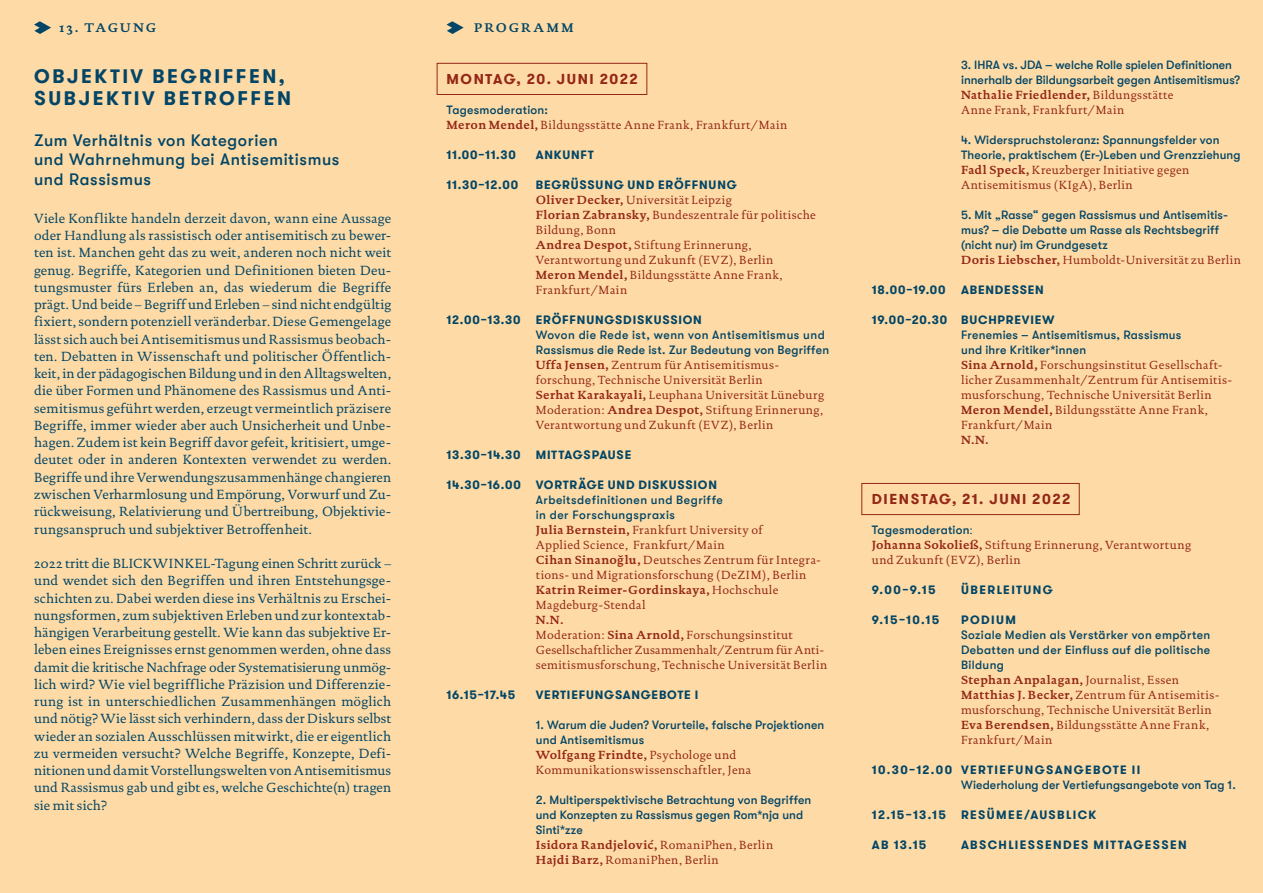
<style>
.page{position:relative;width:1263px;height:893px;background:#fedba6}
.page>*{position:absolute;margin:0;border:0;box-sizing:border-box;transform-origin:0 0}
.t1{font:700 19.5px/22.5px "GT Walsheim Pro";letter-spacing:.13em;color:#024566}
.t2{font:500 16.5px/19.5px "GT Walsheim Pro";letter-spacing:.035em;color:#024566}
.t3{font:700 14.25px "GT Walsheim Pro";letter-spacing:.11em;color:#942717}
.t4{font:13.5px/17.2px "DTL Documenta ST";letter-spacing:.01em;color:#024566;text-align:justify}
.t5{font:700 12.75px "DTL Documenta ST";letter-spacing:.17em;color:#024566}
.t6{font:12px/15px "DTL Documenta T";letter-spacing:.04em;color:#942717}
.t7{font:500 12px/15px "GT Walsheim Pro";letter-spacing:.015em;color:#024566}
.t8{font:700 12px "GT Walsheim Pro";letter-spacing:.065em;color:#024566}
.t9{font:700 12px "DTL Documenta ST";letter-spacing:.035em;color:#942717}
.t10{font:700 12px "GT Walsheim Pro";letter-spacing:.115em;color:#024566}
.t11{font:500 12px/15px "GT Walsheim Pro";letter-spacing:.04em;color:#024566}
.t12{font:700 12px "GT Walsheim Pro";letter-spacing:.11em;color:#024566}
.s1{font-family:"DTL Documenta ST";font-weight:700}
.s2{font-family:"DTL Documenta T";font-weight:400}
</style>
<div class="page">
<svg style="left:34px;top:21px;width:17px;height:13px"></svg>
<svg style="left:446px;top:21px;width:18px;height:13px"></svg>
<div style="left:437px;top:63px;width:210px;height:32px;border:1px solid #942717"></div>
<div style="left:861px;top:483px;width:218px;height:32px;border:1px solid #942717"></div>
<p class="t5" style="left:60px;top:20px;width:98px">13. TAGUNG</p>
<h1 class="t1" style="left:34px;top:65px;width:258px">OBJEKTIV BEGRIFFEN,<br>SUBJEKTIV BETROFFEN</h1>
<p class="t2" style="left:34px;top:130px;width:307px">Zum Verhältnis von Kategorien<br>und Wahrnehmung bei Antisemitismus und Rassismus</p>
<p class="t4" style="left:34px;top:210px;width:359px">Viele Konflikte handeln derzeit davon, wann eine Aussage oder Handlung als rassistisch oder antisemitisch zu bewer&shy;ten ist. Manchen geht das zu weit, anderen noch nicht weit genug. Begriffe, Kategorien und Definitionen bieten Deu&shy;tungsmuster fürs Erleben an, das wiederum die Begriffe prägt. Und beide – Begriff und Erleben – sind nicht endgültig fixiert, sondern potenziell veränderbar. Diese Gemengelage lässt sich auch bei Antisemitismus und Rassismus beobach&shy;ten. Debatten in Wissenschaft und politischer Öffentlich&shy;keit, in der pädagogischen Bildung und in den Alltagswelten, die über Formen und Phänomene des Rassismus und Anti&shy;semitismus geführt werden, erzeugt vermeintlich präzisere Begriffe, immer wieder aber auch Unsicherheit und Unbe&shy;hagen. Zudem ist kein Begriff davor gefeit, kritisiert, umge&shy;deutet oder in anderen Kontexten verwendet zu werden.<br>Begriffe und ihre Verwendungszusammenhänge changieren zwischen Verharmlosung und Empörung, Vorwurf und Zu&shy;rückweisung, Relativierung und Übertreibung, Objektivie&shy;rungsanspruch und subjektiver Betroffenheit.</p>
<p class="t4" style="left:34px;top:555px;width:359px">2022 tritt die BLICKWINKEL-Tagung einen Schritt zurück – und wendet sich den Begriffen und ihren Entstehungsge&shy;schichten zu. Dabei werden diese ins Verhältnis zu Erschei&shy;nungsformen, zum subjektiven Erleben und zur kontextab&shy;hängigen Verarbeitung gestellt. Wie kann das subjektive Er&shy;leben eines Ereignisses ernst genommen werden, ohne dass damit die kritische Nachfrage oder Systematisierung unmög&shy;lich wird? Wie viel begriffliche Präzision und Differenzie&shy;rung ist in unterschiedlichen Zusammenhängen möglich und nötig? Wie lässt sich verhindern, dass der Diskurs selbst wieder an sozialen Ausschlüssen mitwirkt, die er eigentlich zu vermeiden versucht? Welche Begriffe, Konzepte, Defi&shy;nitionen und damit Vorstellungswelten von Antisemitismus und Rassismus gab und gibt es, welche Geschichte(n) tragen sie mit sich?</p>
<p class="t5" style="left:474px;top:20px;width:101px">PROGRAMM</p>
<p class="t3" style="left:447px;top:70px;width:193px">MONTAG, 20. JUNI 2022</p>
<p class="t7" style="left:446px;top:102px;width:103px">Tagesmoderation:</p>
<p class="t6" style="left:446px;top:117px;width:342px"><span class="s1">Meron Mendel,</span> Bildungsstätte Anne Frank, Frankfurt/Main</p>
<p class="t8" style="left:447px;top:147px;width:71px">11.00–11.30</p>
<p class="t8" style="left:536px;top:147px;width:60px">ANKUNFT</p>
<p class="t8" style="left:447px;top:177px;width:73px">11.30–12.00</p>
<p class="t8" style="left:536px;top:177px;width:202px">BEGRÜSSUNG UND ERÖFFNUNG</p>
<p class="t6" style="left:536px;top:192px;width:282px"><span class="s1">Oliver Decker,</span> Universität Leipzig<br><span class="s1">Florian Zabransky,</span> Bundeszentrale für politische Bildung, Bonn<br><span class="s1">Andrea Despot,</span> Stiftung Erinnerung, Verantwortung und Zukunft (EVZ), Berlin <span class="s1">Meron Mendel,</span> Bildungsstätte Anne Frank, Frankfurt/Main</p>
<p class="t8" style="left:447px;top:312px;width:76px">12.00–13.30</p>
<p class="t8" style="left:536px;top:312px;width:167px">ERÖFFNUNGSDISKUSSION</p>
<p class="t7" style="left:536px;top:327px;width:295px">Wovon die Rede ist, wenn von Antisemitismus und<br>Rassismus die Rede ist. Zur Bedeutung von Begriffen</p>
<p class="t6" style="left:536px;top:357px;width:290px"><span class="s1">Uffa Jensen,</span> Zentrum für Antisemitismus&shy;forschung, Technische Universität Berlin<br><span class="s1">Serhat Karakayali,</span> Leuphana Universität Lüneburg Moderation: <span class="s1">Andrea Despot,</span> Stiftung Erinnerung, Verantwortung und Zukunft (EVZ), Berlin</p>
<p class="t8" style="left:447px;top:447px;width:76px">13.30–14.30</p>
<p class="t8" style="left:536px;top:447px;width:97px">MITTAGSPAUSE</p>
<p class="t8" style="left:447px;top:477px;width:272px">14.30–16.00 VORTRÄGE UND DISKUSSION</p>
<p class="t11" style="left:536px;top:492px;width:189px">Arbeitsdefinitionen und Begriffe in der Forschungspraxis</p>
<p class="t6" style="left:536px;top:522px;width:287px"><span class="s1">Julia Bernstein,</span> Frankfurt University of<br>Applied Science, Frankfurt/Main<br><span class="s1">Cihan Sinanog˘lu,</span> Deutsches Zentrum für Integra&shy;tions- und Migrationsforschung (DeZIM), Berlin</p>
<p class="t9" style="left:536px;top:583px;width:244px">Katrin Reimer-Gordinskaya, <span class="s2">Hochschule</span></p>
<p class="t6" style="left:536px;top:597px;width:111px">Magdeburg-Stendal</p>
<p class="t9" style="left:536px;top:613px;width:29px">N.N.</p>
<p class="t6" style="left:536px;top:627px;width:293px">Moderation: <span class="s1">Sina Arnold,</span> Forschungsinstitut<br>Gesellschaftlicher Zusammenhalt/Zentrum für Anti&shy;semitismusforschung, Technische Universität Berlin</p>
<p class="t8" style="left:447px;top:687px;width:70px">16.15–17.45</p>
<p class="t8" style="left:536px;top:687px;width:164px">VERTIEFUNGSANGEBOTE I</p>
<p class="t7" style="left:536px;top:717px;width:290px">1. Warum die Juden? Vorurteile, falsche Projektionen und Antisemitismus</p>
<p class="t9" style="left:536px;top:748px;width:202px">Wolfgang Frindte, <span class="s2">Psychologe und</span></p>
<p class="t6" style="left:536px;top:762px;width:217px">Kommunikationswissenschaftler, Jena</p>
<p class="t7" style="left:536px;top:792px;width:277px">2. Multiperspektivische Betrachtung von Begriffen und Konzepten zu Rassismus gegen Rom*nja und<br>Sinti*zze</p>
<p class="t9" style="left:536px;top:838px;width:239px">Isidora Randjelovic´, <span class="s2">RomaniPhen, Berlin</span></p>
<p class="t6" style="left:536px;top:852px;width:185px"><span class="s1">Hajdi Barz,</span> RomaniPhen, Berlin</p>
<p class="t7" style="left:961px;top:57px;width:281px">3. IHRA vs. JDA – welche Rolle spielen Definitionen innerhalb der Bildungsarbeit gegen Antisemitismus?</p>
<p class="t9" style="left:961px;top:88px;width:214px">Nathalie Friedlender, <span class="s2">Bildungsstätte</span></p>
<p class="t6" style="left:961px;top:102px;width:165px">Anne Frank, Frankfurt/Main</p>
<p class="t7" style="left:961px;top:132px;width:281px">4. Widerspruchstoleranz: Spannungsfelder von<br>Theorie, praktischem (Er-)Leben und Grenzziehung</p>
<p class="t6" style="left:961px;top:162px;width:230px"><span class="s1">Fadl Speck,</span> Kreuzberger Initiative gegen<br>Antisemitismus (KIgA), Berlin</p>
<p class="t7" style="left:961px;top:207px;width:268px">5. Mit „Rasse“ gegen Rassismus und Antisemitis&shy;mus? – die Debatte um Rasse als Rechtsbegriff (nicht nur) im Grundgesetz</p>
<p class="t6" style="left:961px;top:252px;width:282px"><span class="s1">Doris Liebscher,</span> Humboldt-Universität zu Berlin</p>
<p class="t8" style="left:872px;top:282px;width:75px">18.00–19.00</p>
<p class="t8" style="left:961px;top:282px;width:84px">ABENDESSEN</p>
<p class="t8" style="left:872px;top:312px;width:184px">19.00–20.30 BUCHPREVIEW</p>
<p class="t7" style="left:961px;top:327px;width:222px">Frenemies – Antisemitismus, Rassismus und ihre Kritiker*innen</p>
<p class="t6" style="left:961px;top:357px;width:273px"><span class="s1">Sina Arnold,</span> Forschungsinstitut Gesellschaft&shy;licher Zusammenhalt/Zentrum für Antisemitis&shy;musforschung, Technische Universität Berlin <span class="s1">Meron Mendel,</span> Bildungsstätte Anne Frank, Frankfurt/Main</p>
<p class="t9" style="left:961px;top:433px;width:29px">N.N.</p>
<p class="t3" style="left:872px;top:490px;width:200px">DIENSTAG, 21. JUNI 2022</p>
<p class="t7" style="left:872px;top:522px;width:103px">Tagesmoderation<span class="s2">:</span></p>
<p class="t6" style="left:872px;top:537px;width:321px"><span class="s1">Johanna Sokoließ,</span> Stiftung Erinnerung, Verantwortung und Zukunft (EVZ), Berlin</p>
<p class="t8" style="left:872px;top:582px;width:65px">9.00–9.15</p>
<p class="t10" style="left:961px;top:582px;width:93px">ÜBERLEITUNG</p>
<p class="t8" style="left:872px;top:612px;width:69px">9.15–10.15</p>
<p class="t8" style="left:961px;top:612px;width:56px">PODIUM</p>
<p class="t7" style="left:961px;top:627px;width:251px;text-align:justify">Soziale Medien als Verstärker von empörten Debatten und der Einfluss auf die politische Bildung</p>
<p class="t9" style="left:961px;top:673px;width:219px">Stephan Anpalagan, <span class="s2">Journalist, Essen</span></p>
<p class="t6" style="left:961px;top:687px;width:260px"><span class="s1">Matthias J. Becker,</span> Zentrum für Antisemitis&shy;musforschung, Technische Universität Berlin <span class="s1">Eva Berendsen,</span> Bildungsstätte Anne Frank, Frankfurt/Main</p>
<p class="t10" style="left:872px;top:762px;width:270px">10.30–12.00 VERTIEFUNGSANGEBOTE II</p>
<p class="t7" style="left:961px;top:777px;width:276px">Wiederholung der Vertiefungsangebote von Tag 1.</p>
<p class="t8" style="left:872px;top:807px;width:76px">12.15–13.15</p>
<p class="t10" style="left:961px;top:807px;width:137px">RESÜMEE/AUSBLICK</p>
<p class="t8" style="left:872px;top:837px;width:56px">AB 13.15</p>
<p class="t12" style="left:961px;top:837px;width:227px">ABSCHLIESSENDES MITTAGESSEN</p>
</div>
